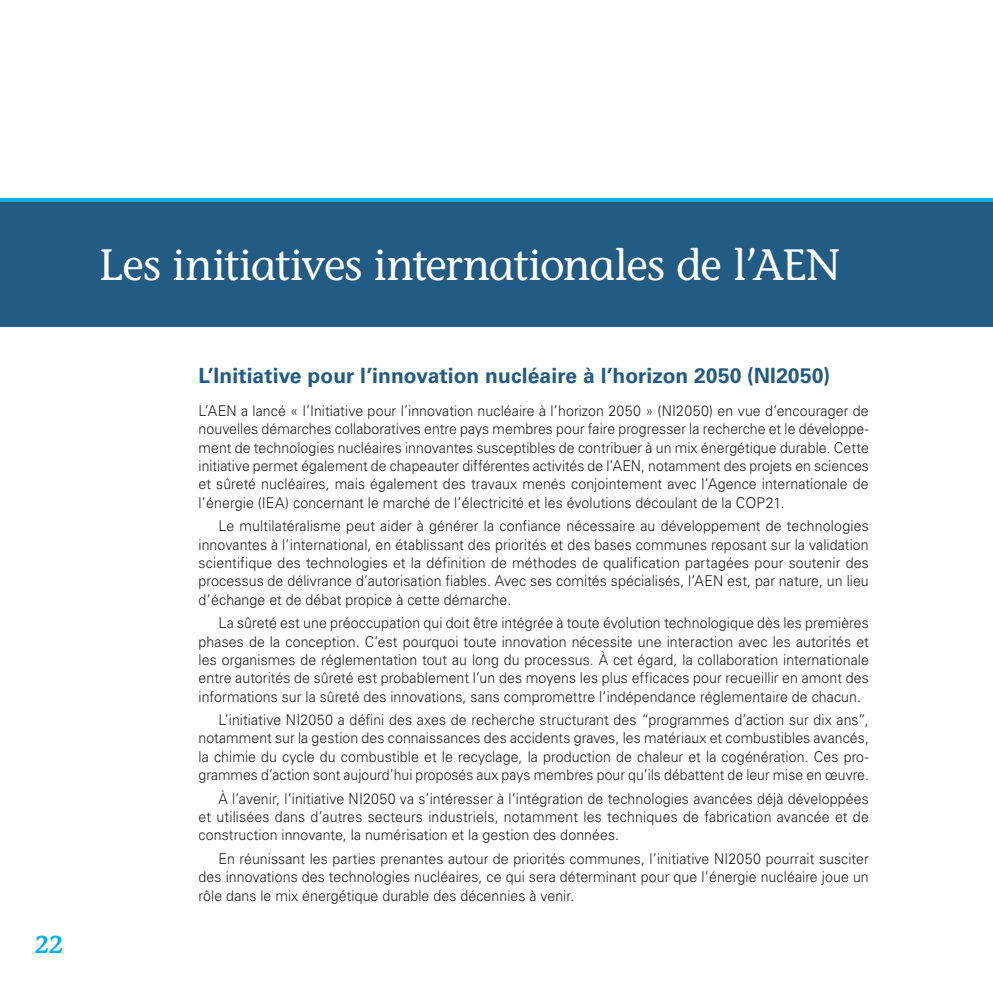
<style>
.page{position:relative;width:993px;height:993px;background:#fff}
.page>*{position:absolute;margin:0;border:0;box-sizing:border-box;transform-origin:0 0}
._01_Titre_article{font:500 43.75px "Stone Informal Std";letter-spacing:-.025em;color:#fff}
.Pagination_page_droi{font:600 24.5px "Stone Informal Std";color:#00aeef}
._01_Titre_texte{font:700 21px "Univers LT Std";color:#225b84}
._01_Texte_alinéa{font:300 14.88px/18.4px "Univers LT Std";letter-spacing:.005em;color:#231f20;text-align:justify;scale:.95 1}
._01_Texte_ss_alinéa{font:300 14.88px/18.4px "Univers LT Std";letter-spacing:.005em;color:#231f20;text-align:justify;scale:.95 1}
</style>
<div class="page">
<div style="left:0;top:198px;width:992px;height:5px;background:#00aeef"></div>
<div style="left:0;top:203px;width:992px;height:124px;background:#225b84"></div>
<p class="Pagination_page_droi" style="left:35px;top:929px;width:30px">22</p>
<p class="_01_Titre_article" style="left:99px;top:238px;width:742px">Les initiatives internationales de l’AEN</p>
<p class="_01_Titre_texte" style="left:198px;top:363px;width:632px">L’Initiative pour l’innovation nucléaire à l’horizon 2050 (NI2050)</p>
<p class="_01_Texte_ss_alinéa" style="left:198px;top:401px;width:706px">L’AEN a lancé « l’Initiative pour l’innovation nucléaire à l’horizon 2050 » (NI2050) en vue d’encourager de nouvelles démarches collaboratives entre pays membres pour faire progresser la recherche et le développe&shy;ment de technologies nucléaires innovantes susceptibles de contribuer à un mix énergétique durable. Cette initiative permet également de chapeauter différentes activités de l’AEN, notamment des projets en sciences et sûreté nucléaires, mais également des travaux menés conjointement avec l’Agence internationale de l’énergie (IEA) concernant le marché de l’électricité et les évolutions découlant de la COP21.</p>
<p class="_01_Texte_alinéa" style="left:198px;top:516px;width:706px;text-indent:20px">Le multilatéralisme peut aider à générer la confiance nécessaire au développement de technologies innovantes à l’international, en établissant des priorités et des bases communes reposant sur la validation scientifique des technologies et la définition de méthodes de qualification partagées pour soutenir des processus de délivrance d’autorisation fiables. Avec ses comités spécialisés, l’AEN est, par nature, un lieu d’échange et de débat propice à cette démarche.</p>
<p class="_01_Texte_alinéa" style="left:198px;top:613px;width:707px;text-indent:20px">La sûreté est une préoccupation qui doit être intégrée à toute évolution technologique dès les premières phases de la conception. C’est pourquoi toute innovation nécessite une interaction avec les autorités et les organismes de réglementation tout au long du processus. À cet égard, la collaboration internationale entre autorités de sûreté est probablement l’un des moyens les plus efficaces pour recueillir en amont des informations sur la sûreté des innovations, sans compromettre l’indépendance réglementaire de chacun.</p>
<p class="_01_Texte_alinéa" style="left:198px;top:710px;width:706px;text-indent:20px">L’initiative NI2050 a défini des axes de recherche structurant des “programmes d’action sur dix ans”, notamment sur la gestion des connaissances des accidents graves, les matériaux et combustibles avancés, la chimie du cycle du combustible et le recyclage, la production de chaleur et la cogénération. Ces pro&shy;grammes d’action sont aujourd’hui proposés aux pays membres pour qu’ils débattent de leur mise en œuvre.</p>
<p class="_01_Texte_alinéa" style="left:198px;top:788px;width:706px;text-indent:20px">À l’avenir, l’initiative NI2050 va s’intéresser à l’intégration de technologies avancées déjà développées et utilisées dans d’autres secteurs industriels, notamment les techniques de fabrication avancée et de construction innovante, la numérisation et la gestion des données.</p>
<p class="_01_Texte_alinéa" style="left:198px;top:849px;width:706px;text-indent:20px">En réunissant les parties prenantes autour de priorités communes, l’initiative NI2050 pourrait susciter des innovations des technologies nucléaires, ce qui sera déterminant pour que l’énergie nucléaire joue un rôle dans le mix énergétique durable des décennies à venir.</p>
</div>
